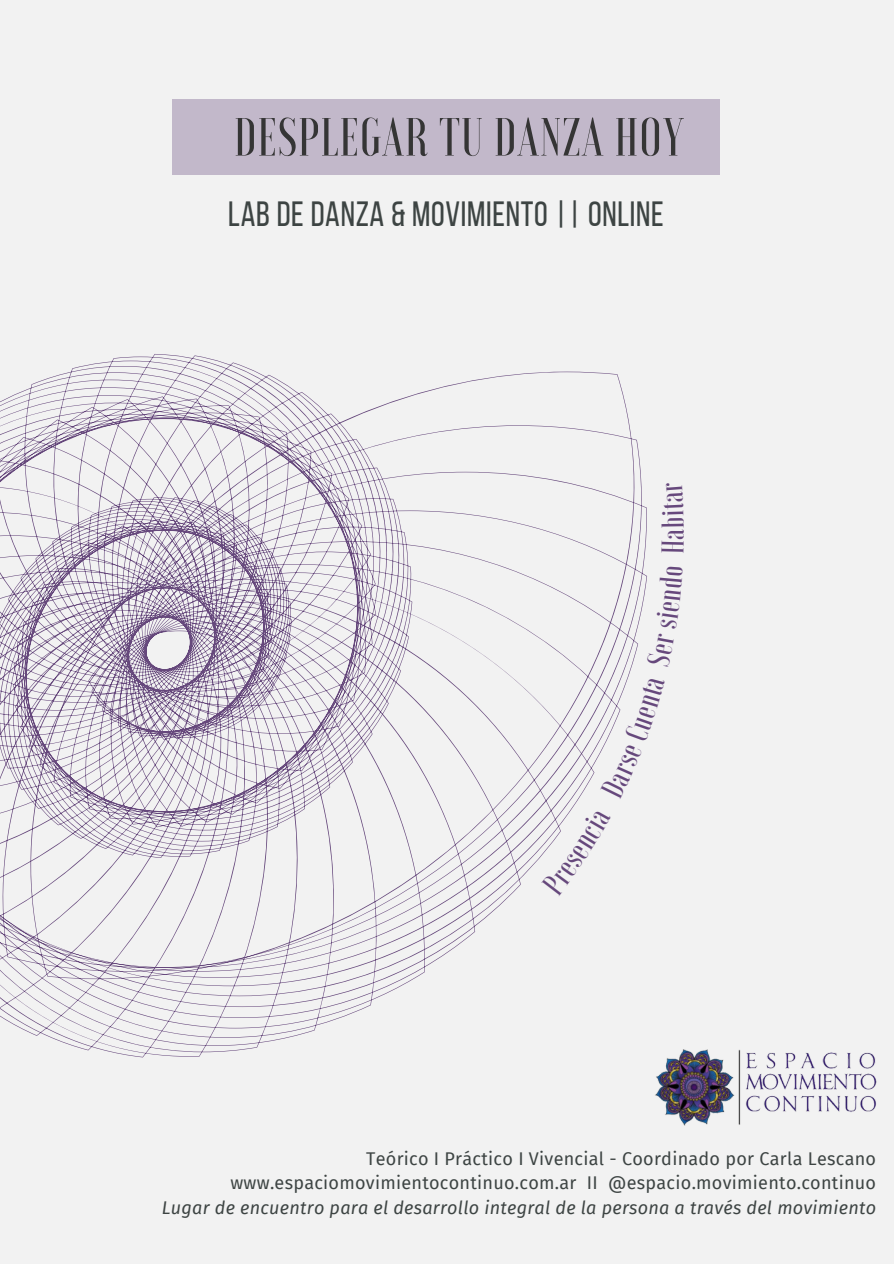
<style>
.page{position:relative;width:894px;height:1264px;background:#fff}
.page>*{position:absolute;margin:0;border:0;box-sizing:border-box;transform-origin:0 0}
.t1{font:500 53.55px "Voga";letter-spacing:.02em;color:#353535}
.t2{font:34.95px "Bebas Neue";letter-spacing:.02em;color:#3d4443}
.t3{font:500 31.5px "Voga";color:#66487c}
.t4{font:18px "Fira Sans";letter-spacing:.015em;color:#3d4443}
.t5{font:italic 18px "Fira Sans";letter-spacing:.015em;color:#3d4443}
</style>
<div class="page">
<div style="left:0;top:0;width:893px;height:1263px;background:#f2f2f2"></div>
<div style="left:172px;top:100px;width:547px;height:75px;background:#c2b8ca"></div>
<img style="left:655px;top:1049px;width:222px;height:77px">
<svg style="left:0;top:354px;width:660px;height:703px"></svg>
<svg style="left:541px;top:808px;width:70px;height:87px"></svg>
<svg style="left:600px;top:676px;width:60px;height:123px"></svg>
<svg style="left:646px;top:567px;width:14px;height:100px"></svg>
<h2 class="t1" style="left:234px;top:110px;width:451px">DESPLEGAR TU DANZA HOY</h2>
<h1 class="t2" style="left:228px;top:199px;width:437px">LAB DE DANZA &amp; MOVIMIENTO || ONLINE</h1>
<h3 class="t3" style="left:657px;top:540px;width:12px;rotate:-90deg">a</h3>
<h3 class="t4" style="left:366px;top:1147px;width:511px">Teórico I Práctico I Vivencial - Coordinado por Carla Lescano</h3>
<p class="t4" style="left:230px;top:1172px;width:647px">www.espaciomovimientocontinuo.com.ar II @espacio.movimiento.continuo</p>
<p class="t5" style="left:162px;top:1197px;width:715px">Lugar de encuentro para el desarrollo integral de la persona a través del movimiento</p>
</div>
